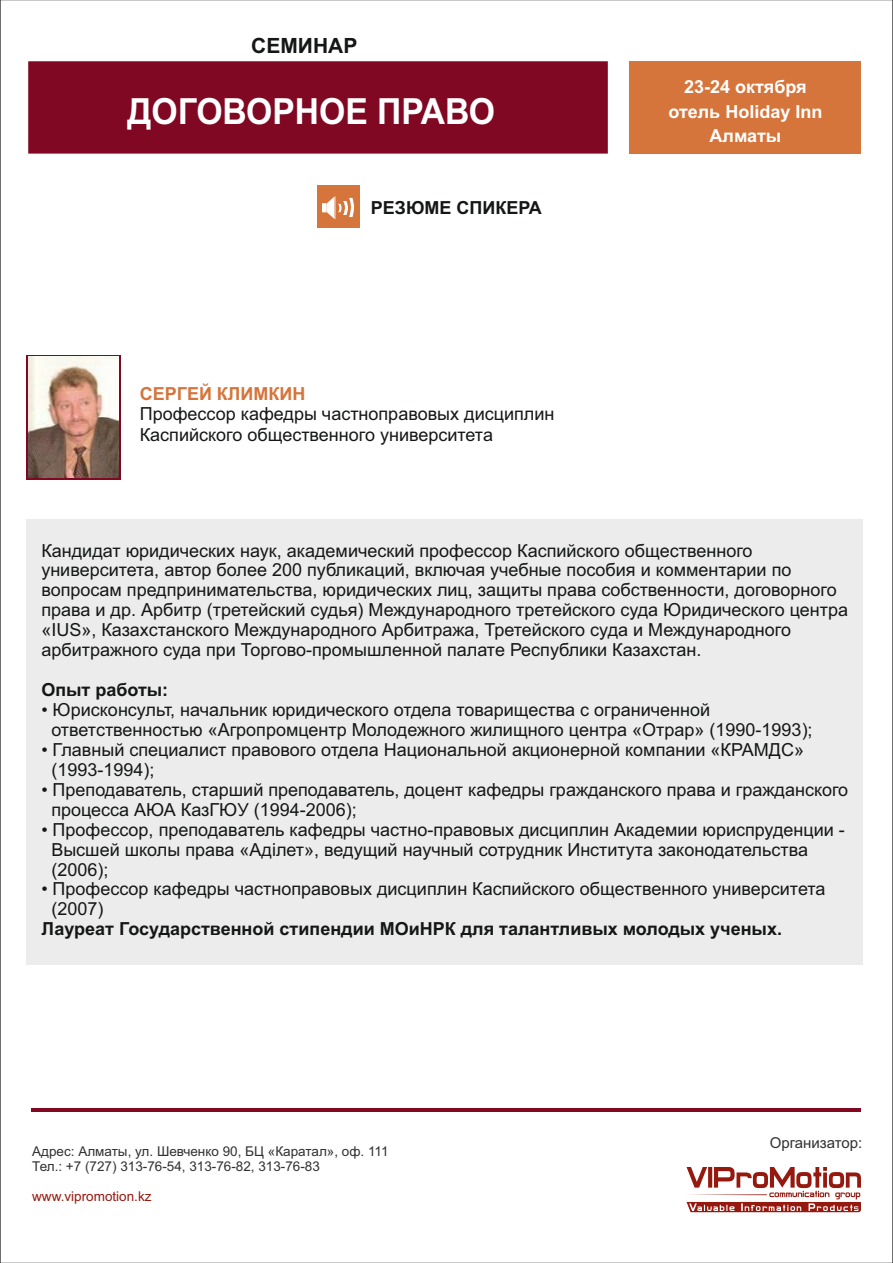
<style>
.page{position:relative;width:893px;height:1263px;background:#fff}
.page>*{position:absolute;margin:0;border:0;box-sizing:border-box;transform-origin:0 0}
.t1{font:700 36px "Arial";color:#fff;scale:.94 1}
.t2{font:700 21px "Arial";color:#151616}
.t3{font:18px/20px "Arial";color:#151616}
.t4{font:700 18px "Arial";color:#151616}
.t5{font:700 18px/24.2px "Arial";color:#fff;text-align:center}
.t6{font:700 18px "Arial";color:#d5753b}
.t7{font:15px "Arial";color:#313130}
.t8{font:13.5px/15.1px "Arial";color:#313130}
.t9{font:13.5px "Arial";color:#95190f}
</style>
<div class="page">
<div style="left:27px;top:519px;width:836px;height:445px;background:#ececec"></div>
<hr style="left:892px;top:0;width:1px;height:1263px;background:#151616">
<hr style="left:0;top:0;width:1px;height:1263px;background:#151616">
<div style="left:317px;top:186px;width:43px;height:42px;background:#d5753b"></div>
<div style="left:322px;top:203px;width:5px;height:9px;background:#fff"></div>
<svg style="left:327px;top:196px;width:27px;height:23px"></svg>
<svg style="left:27px;top:355px;width:94px;height:125px"></svg>
<img style="left:29px;top:357px;width:90px;height:120px">
<hr style="left:32px;top:1109px;width:829px;height:3px;background:#810822">
<svg style="left:686px;top:1167px;width:175px;height:45px"></svg>
<div style="left:28px;top:61px;width:580px;height:93px;background:#810822"></div>
<div style="left:629px;top:61px;width:232px;height:93px;background:#d5753b"></div>
<p class="t2" style="left:251px;top:38px;width:108px">СЕМИНАР</p>
<h1 class="t1" style="left:127px;top:98px;width:392px">ДОГОВОРНОЕ ПРАВО</h1>
<p class="t4" style="left:371px;top:201px;width:173px">РЕЗЮМЕ СПИКЕРА</p>
<p class="t6" style="left:140px;top:387px;width:167px">СЕРГЕЙ КЛИМКИН</p>
<p class="t3" style="left:140px;top:405px;width:416px;line-height:20.7px">Профессор кафедры частноправовых дисциплин<br>Каспийского общественного университета</p>
<p class="t5" style="left:668px;top:77px;width:155px">23-24 октября отель Holiday Inn<br>Алматы</p>
<p class="t3" style="left:41px;top:542px;width:808px">Кандидат юридических наук, академический профессор Каспийского общественного университета, автор более 200 публикаций, включая учебные пособия и комментарии по вопросам предпринимательства, юридических лиц, защиты права собственности, договорного права и др. Арбитр (третейский судья) Международного третейского суда Юридического центра «IUS», Казахстанского Международного Арбитража, Третейского суда и Международного арбитражного суда при Торгово-промышленной палате Республики Казахстан.</p>
<p class="t4" style="left:41px;top:683px;width:128px">Опыт работы:</p>
<p class="t3" style="left:51px;top:701px;width:763px;text-indent:-10px">• Юрисконсульт, начальник юридического отдела товарищества с ограниченной ответственностью «Агропромцентр Молодежного жилищного центра «Отрар» (1990-1993);</p>
<p class="t3" style="left:51px;top:741px;width:754px;text-indent:-10px">• Главный специалист правового отдела Национальной акционерной компании «КРАМДС» (1993-1994);</p>
<p class="t3" style="left:51px;top:781px;width:798px;text-indent:-10px">• Преподаватель, старший преподаватель, доцент кафедры гражданского права и гражданского процесса АЮА КазГЮУ (1994-2006);</p>
<p class="t3" style="left:51px;top:821px;width:795px;text-indent:-10px">• Профессор, преподаватель кафедры частно-правовых дисциплин Академии юриспруденции -<br>Высшей школы права «Аділет», ведущий научный сотрудник Института законодательства (2006);</p>
<p class="t3" style="left:51px;top:881px;width:776px;text-indent:-10px">• Профессор кафедры частноправовых дисциплин Каспийского общественного университета (2007)</p>
<p class="t4" style="left:41px;top:922px;width:742px">Лауреат Государственной стипендии МОиНРК для талантливых молодых ученых.</p>
<p class="t8" style="left:32px;top:1145px;width:358px">Адрес: Алматы, ул. Шевченко 90, БЦ «Каратал», оф. 111<br>Тел.: +7 (727) 313-76-54, 313-76-82, 313-76-83</p>
<p class="t9" style="left:32px;top:1192px;width:121px">www.vipromotion.kz</p>
<p class="t7" style="left:770px;top:1137px;width:94px">Организатор:</p>
</div>
